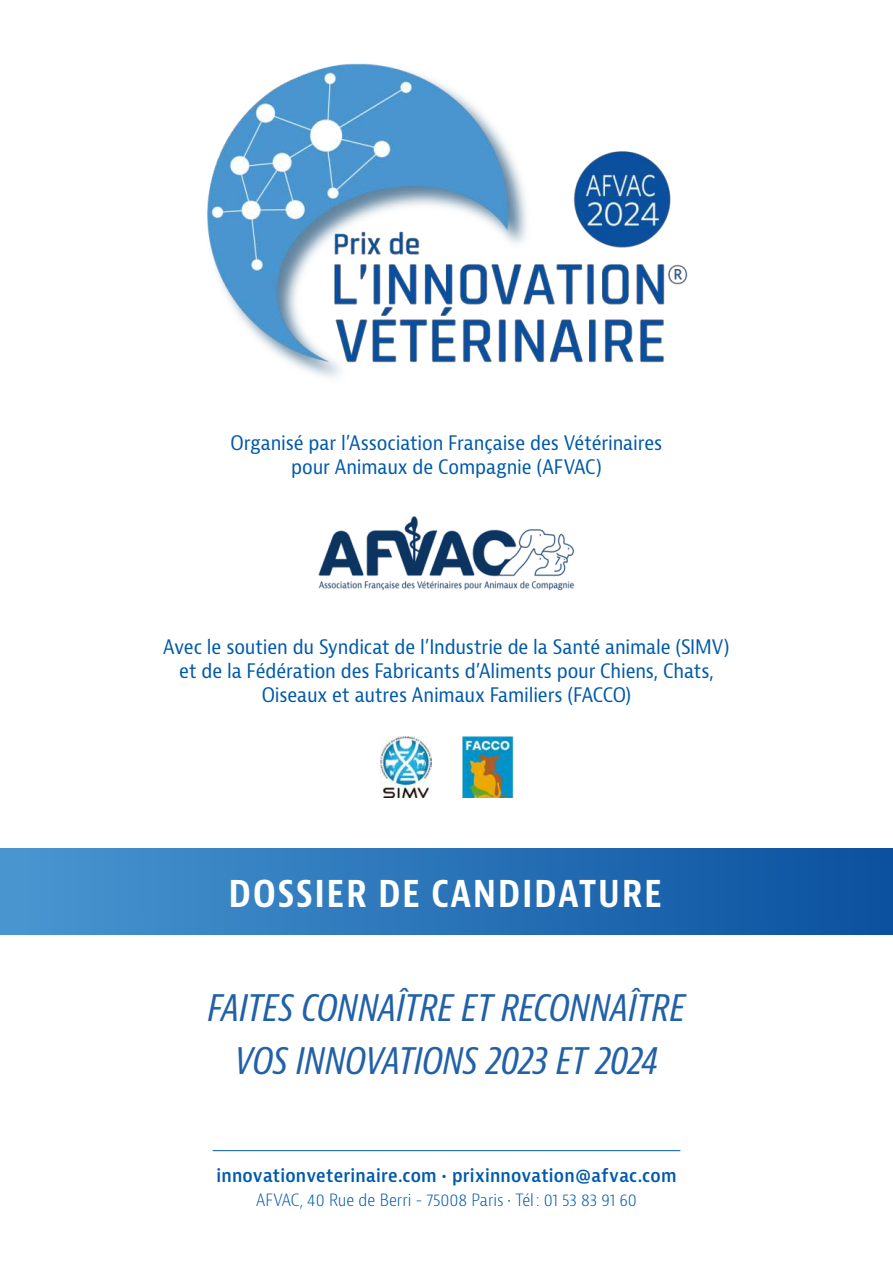
<style>
.page{position:relative;width:893px;height:1263px;background:#fff}
.page>*{position:absolute;margin:0;border:0;box-sizing:border-box;transform-origin:0 0}
.t1{font:italic condensed 39px/52.5px "Bernino Sans";letter-spacing:-.015em;color:#2261a8;text-align:center}
.t2{font:700 condensed 36px "Bernina Sans";letter-spacing:.06em;color:#fff}
.t3{font:condensed 19.5px/24px "Bernina Sans";letter-spacing:-.005em;color:#005aaa;text-align:center}
.t4{font:600 condensed 18px "Bernina Sans";letter-spacing:.01em;color:#005aaa}
.t5{font:300 condensed 16.5px "Bernina Sans";letter-spacing:-.005em;color:#005aaa}
</style>
<div class="page">
<img style="left:207px;top:63px;width:481px;height:315px">
<div style="left:0;top:849px;width:893px;height:86px;background:linear-gradient(to right,#4997d1,#0a509e)"></div>
<img style="left:381px;top:737px;width:51px;height:60px">
<img style="left:462px;top:737px;width:51px;height:60px">
<hr style="left:213px;top:1150px;width:467px;height:1px;background:#005aaa">
<img style="left:318px;top:516px;width:257px;height:75px">
<p class="t3" style="left:231px;top:432px;width:433px">Organisé par l’Association Française des Vétérinaires pour Animaux de Compagnie (AFVAC)</p>
<p class="t3" style="left:163px;top:636px;width:568px">Avec le soutien du Syndicat de l’Industrie de la Santé animale (SIMV) et de la Fédération des Fabricants d’Aliments pour Chiens, Chats,<br>Oiseaux et autres Animaux Familiers (FACCO)</p>
<h2 class="t2" style="left:229px;top:873px;width:435px">DOSSIER DE CANDIDATURE</h2>
<h1 class="t1" style="left:208px;top:981px;width:479px">FAITES CONNAÎTRE ET RECONNAÎTRE<br>VOS INNOVATIONS 2023 ET 2024</h1>
<p class="t4" style="left:216px;top:1165px;width:461px">innovationveterinaire.com • prixinnovation@afvac.com</p>
<p class="t5" style="left:256px;top:1193px;width:382px">AFVAC, 40 Rue de Berri - 75008 Paris • Tél : 01 53 83 91 60</p>
</div>
